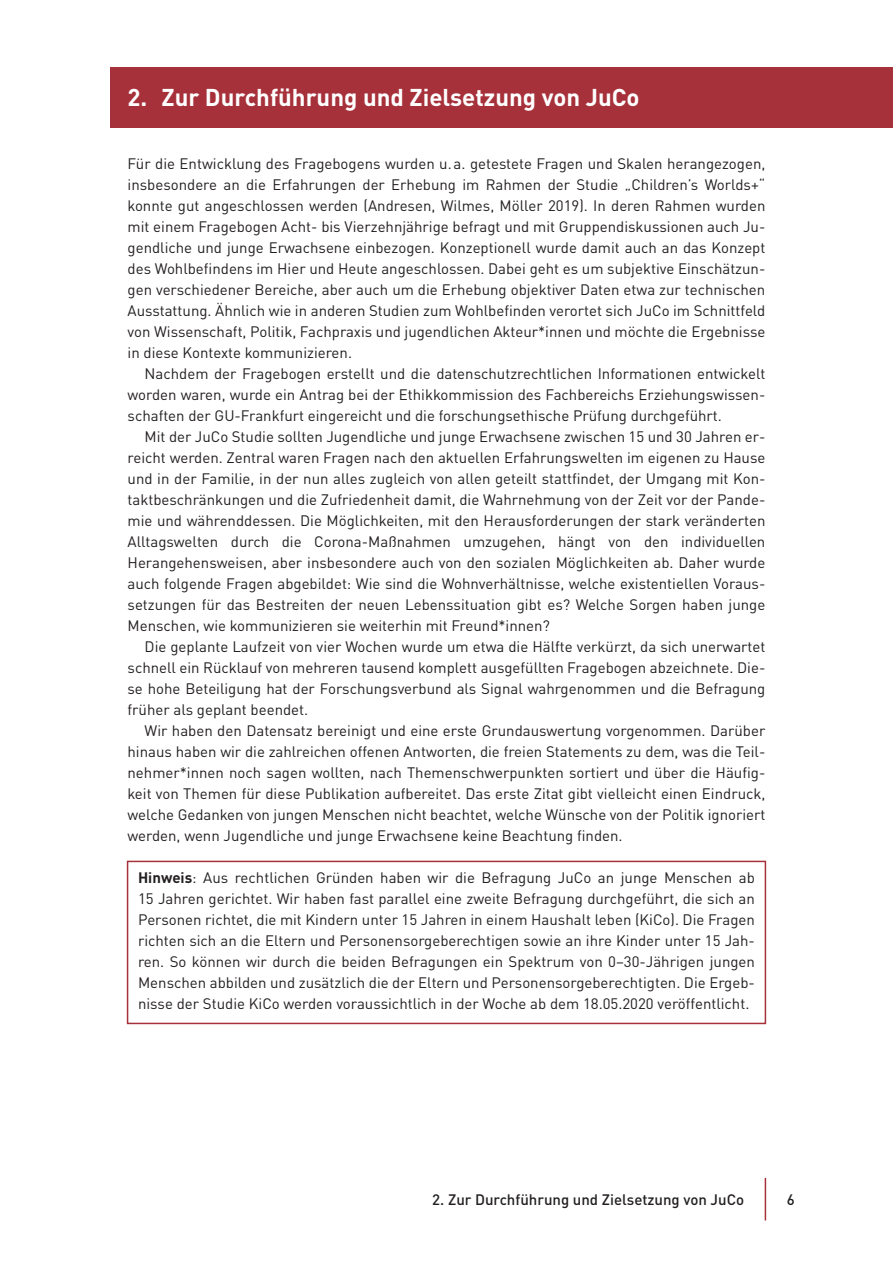
<style>
.page{position:relative;width:893px;height:1263px;background:#fff}
.page>*{position:absolute;margin:0;border:0;box-sizing:border-box;transform-origin:0 0}
.Überschrift_1{font:700 24px "DIN Pro";color:#fff}
.Standard__nachfolgen{font:15px/21px "DIN Pro";color:#231f20;text-align:justify}
.Hinweis{font:15px/21px "DIN Pro";color:#231f20;text-align:justify}
.t1{font:500 15px "DIN Pro";color:#231f20}
.s1{font-weight:700}
</style>
<div class="page">
<hr style="left:765px;top:1178px;width:1px;height:42px;background:#a7313b">
<div style="left:111px;top:67px;width:782px;height:60px;background:#a7313b"></div>
<div style="left:127px;top:861px;width:639px;height:163px;border:2px solid #a7313b"></div>
<p class="Überschrift_1" style="left:128px;top:78px;width:514px">2. Zur Durchführung und Zielsetzung von JuCo</p>
<p class="Standard__nachfolgen" style="left:128px;top:152px;width:639px">Für die Entwicklung des Fragebogens wurden u.a. getestete Fragen und Skalen herangezogen, insbesondere an die Erfahrungen der Erhebung im Rahmen der Studie „Children’s Worlds+“ konnte gut angeschlossen werden (Andresen, Wilmes, Möller 2019). In deren Rahmen wurden mit einem Fragebogen Acht- bis Vierzehnjährige befragt und mit Gruppendiskussionen auch Ju&shy;gendliche und junge Erwachsene einbezogen. Konzeptionell wurde damit auch an das Konzept des Wohlbefindens im Hier und Heute angeschlossen. Dabei geht es um subjektive Einschätzun&shy;gen verschiedener Bereiche, aber auch um die Erhebung objektiver Daten etwa zur technischen Ausstattung. Ähnlich wie in anderen Studien zum Wohlbefinden verortet sich JuCo im Schnittfeld von Wissenschaft, Politik, Fachpraxis und jugendlichen Akteur*innen und möchte die Ergebnisse in diese Kontexte kommunizieren.</p>
<p class="Standard__nachfolgen" style="left:128px;top:362px;width:639px;text-indent:17px">Nachdem der Fragebogen erstellt und die datenschutzrechtlichen Informationen entwickelt worden waren, wurde ein Antrag bei der Ethikkommission des Fachbereichs Erziehungswissen&shy;schaften der GU-Frankfurt eingereicht und die forschungsethische Prüfung durchgeführt.</p>
<p class="Standard__nachfolgen" style="left:128px;top:425px;width:639px;text-indent:17px">Mit der JuCo Studie sollten Jugendliche und junge Erwachsene zwischen 15 und 30 Jahren er&shy;reicht werden. Zentral waren Fragen nach den aktuellen Erfahrungswelten im eigenen zu Hause und in der Familie, in der nun alles zugleich von allen geteilt stattfindet, der Umgang mit Kon&shy;taktbeschränkungen und die Zufriedenheit damit, die Wahrnehmung von der Zeit vor der Pande&shy;mie und währenddessen. Die Möglichkeiten, mit den Herausforderungen der stark veränderten Alltagswelten durch die Corona-Maßnahmen umzugehen, hängt von den individuellen Herangehensweisen, aber insbesondere auch von den sozialen Möglichkeiten ab. Daher wurde auch folgende Fragen abgebildet: Wie sind die Wohnverhältnisse, welche existentiellen Voraus&shy;setzungen für das Bestreiten der neuen Lebenssituation gibt es? Welche Sorgen haben junge Menschen, wie kommunizieren sie weiterhin mit Freund*innen?</p>
<p class="Standard__nachfolgen" style="left:128px;top:635px;width:639px;text-indent:17px">Die geplante Laufzeit von vier Wochen wurde um etwa die Hälfte verkürzt, da sich unerwartet schnell ein Rücklauf von mehreren tausend komplett ausgefüllten Fragebogen abzeichnete. Die&shy;se hohe Beteiligung hat der Forschungsverbund als Signal wahrgenommen und die Befragung früher als geplant beendet.</p>
<p class="Standard__nachfolgen" style="left:128px;top:719px;width:639px;text-indent:17px">Wir haben den Datensatz bereinigt und eine erste Grundauswertung vorgenommen. Darüber hinaus haben wir die zahlreichen offenen Antworten, die freien Statements zu dem, was die Teil&shy;nehmer*innen noch sagen wollten, nach Themenschwerpunkten sortiert und über die Häufig&shy;keit von Themen für diese Publikation aufbereitet. Das erste Zitat gibt vielleicht einen Eindruck, welche Gedanken von jungen Menschen nicht beachtet, welche Wünsche von der Politik ignoriert werden, wenn Jugendliche und junge Erwachsene keine Beachtung finden.</p>
<p class="Hinweis" style="left:138px;top:866px;width:618px"><span class="s1">Hinweis</span>: Aus rechtlichen Gründen haben wir die Befragung JuCo an junge Menschen ab 15 Jahren gerichtet. Wir haben fast parallel eine zweite Befragung durchgeführt, die sich an Personen richtet, die mit Kindern unter 15 Jahren in einem Haushalt leben (KiCo). Die Fragen richten sich an die Eltern und Personensorgeberechtigen sowie an ihre Kinder unter 15 Jah&shy;ren. So können wir durch die beiden Befragungen ein Spektrum von 0–30-Jährigen jungen Menschen abbilden und zusätzlich die der Eltern und Personensorgeberechtigten. Die Ergeb&shy;nisse der Studie KiCo werden voraussichtlich in der Woche ab dem 18.05.2020 veröffentlicht.</p>
<p class="t1" style="left:432px;top:1187px;width:313px">2. Zur Durchführung und Zielsetzung von JuCo</p>
<p class="t1" style="left:787px;top:1187px;width:9px">6</p>
</div>
